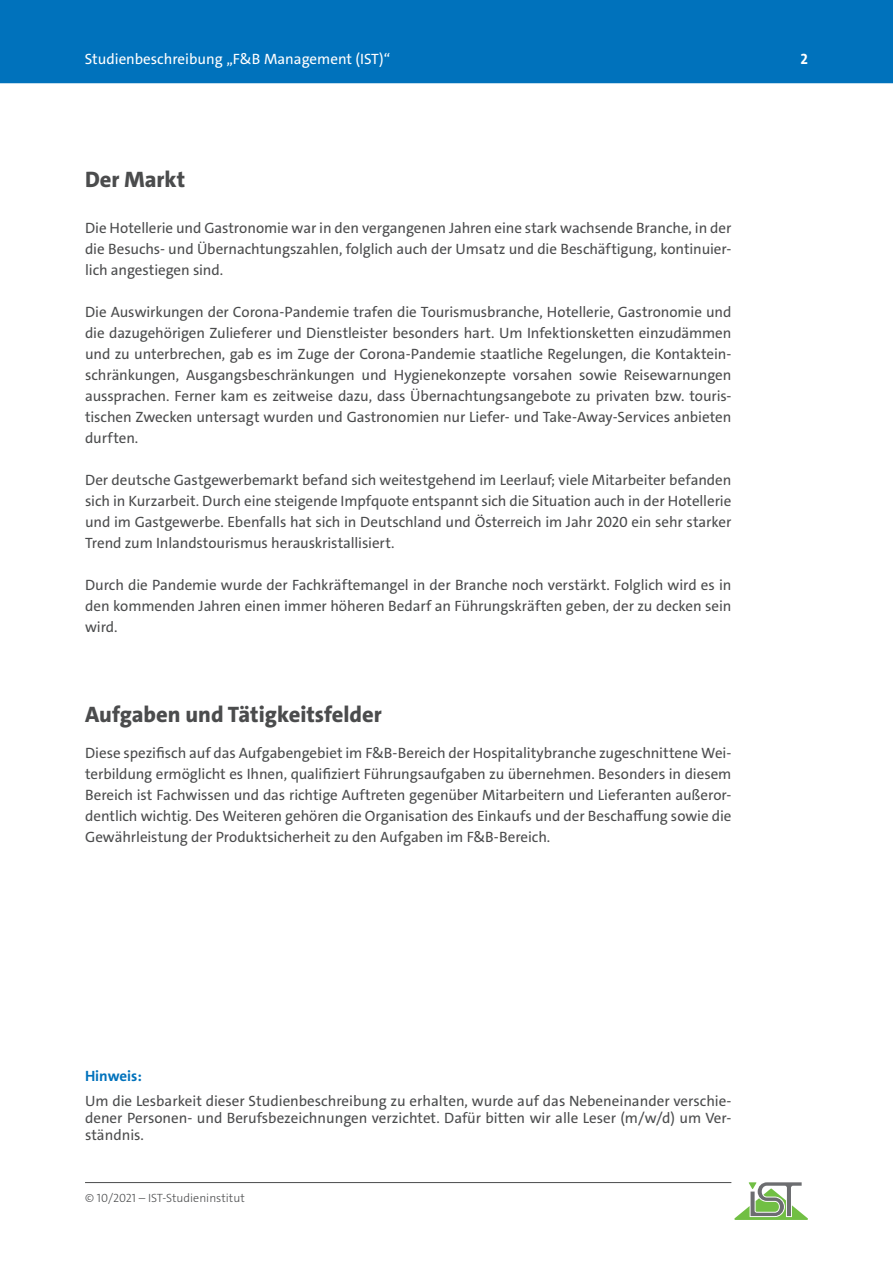
<style>
.page{position:relative;width:893px;height:1263px;background:#fff}
.page>*{position:absolute;margin:0;border:0;box-sizing:border-box;transform-origin:0 0}
.t1{font:800 22.5px "The Sans C4 s";color:#4b4c4d}
.t2{font:15px/21px "The Sans C4 s";letter-spacing:-.005em;color:#4b4c4d;text-align:justify}
.t3{font:15px "The Sans C4 s";color:#fff}
.t4{font:700 15px "The Sans C4 s";color:#0072bc}
.t5{font:700 15px "The Sans C4 s";color:#fff}
.t6{font:300 12px "The Sans C4 s";color:#4b4c4d}
</style>
<div class="page">
<hr style="left:85px;top:1182px;width:646px;height:1px;background:#4b4c4d">
<svg style="left:734px;top:1182px;width:74px;height:38px"></svg>
<div style="left:0;top:0;width:893px;height:83px;background:#0072bc"></div>
<p class="t3" style="left:85px;top:49px;width:307px">Studienbeschreibung „F&amp;B Management (IST)“</p>
<p class="t5" style="left:800px;top:49px;width:9px">2</p>
<h1 class="t1" style="left:85px;top:165px;width:102px">Der Markt</h1>
<p class="t2" style="left:85px;top:217px;width:648px">Die Hotellerie und Gastronomie war in den vergangenen Jahren eine stark wachsende Branche, in der die Besuchs- und Übernachtungszahlen, folglich auch der Umsatz und die Beschäftigung, kontinuier&shy;lich angestiegen sind.</p>
<p class="t2" style="left:85px;top:301px;width:648px">Die Auswirkungen der Corona-Pandemie trafen die Tourismusbranche, Hotellerie, Gastronomie und die dazugehörigen Zulieferer und Dienstleister besonders hart. Um Infektionsketten einzudämmen und zu unterbrechen, gab es im Zuge der Corona-Pandemie staatliche Regelungen, die Kontaktein&shy;schränkungen, Ausgangsbeschränkungen und Hygienekonzepte vorsahen sowie Reisewarnungen aussprachen. Ferner kam es zeitweise dazu, dass Übernachtungsangebote zu privaten bzw. touris&shy;tischen Zwecken untersagt wurden und Gastronomien nur Liefer- und Take-Away-Services anbieten durften.</p>
<p class="t2" style="left:85px;top:469px;width:648px">Der deutsche Gastgewerbemarkt befand sich weitestgehend im Leerlauf; viele Mitarbeiter befanden sich in Kurzarbeit. Durch eine steigende Impfquote entspannt sich die Situation auch in der Hotellerie und im Gastgewerbe. Ebenfalls hat sich in Deutschland und Österreich im Jahr 2020 ein sehr starker Trend zum Inlandstourismus herauskristallisiert.</p>
<p class="t2" style="left:85px;top:574px;width:648px">Durch die Pandemie wurde der Fachkräftemangel in der Branche noch verstärkt. Folglich wird es in den kommenden Jahren einen immer höheren Bedarf an Führungskräften geben, der zu decken sein wird.</p>
<h1 class="t1" style="left:85px;top:700px;width:298px">Aufgaben und Tätigkeitsfelder</h1>
<p class="t2" style="left:85px;top:742px;width:648px">Diese spezifisch auf das Aufgabengebiet im F&amp;B-Bereich der Hospitalitybranche zugeschnittene Wei&shy;terbildung ermöglicht es Ihnen, qualifiziert Führungsaufgaben zu übernehmen. Besonders in diesem Bereich ist Fachwissen und das richtige Auftreten gegenüber Mitarbeitern und Lieferanten außeror&shy;dentlich wichtig. Des Weiteren gehören die Organisation des Einkaufs und der Beschaffung sowie die Gewährleistung der Produktsicherheit zu den Aufgaben im F&amp;B-Bereich.</p>
<p class="t4" style="left:85px;top:1066px;width:58px">Hinweis:</p>
<p class="t2" style="left:85px;top:1093px;width:648px;line-height:17px">Um die Lesbarkeit dieser Studienbeschreibung zu erhalten, wurde auf das Nebeneinander verschie&shy;dener Personen- und Berufsbezeichnungen verzichtet. Dafür bitten wir alle Leser (m/w/d) um Ver&shy;ständnis.</p>
<p class="t6" style="left:85px;top:1190px;width:161px">© 10/2021 – IST-Studieninstitut</p>
</div>
